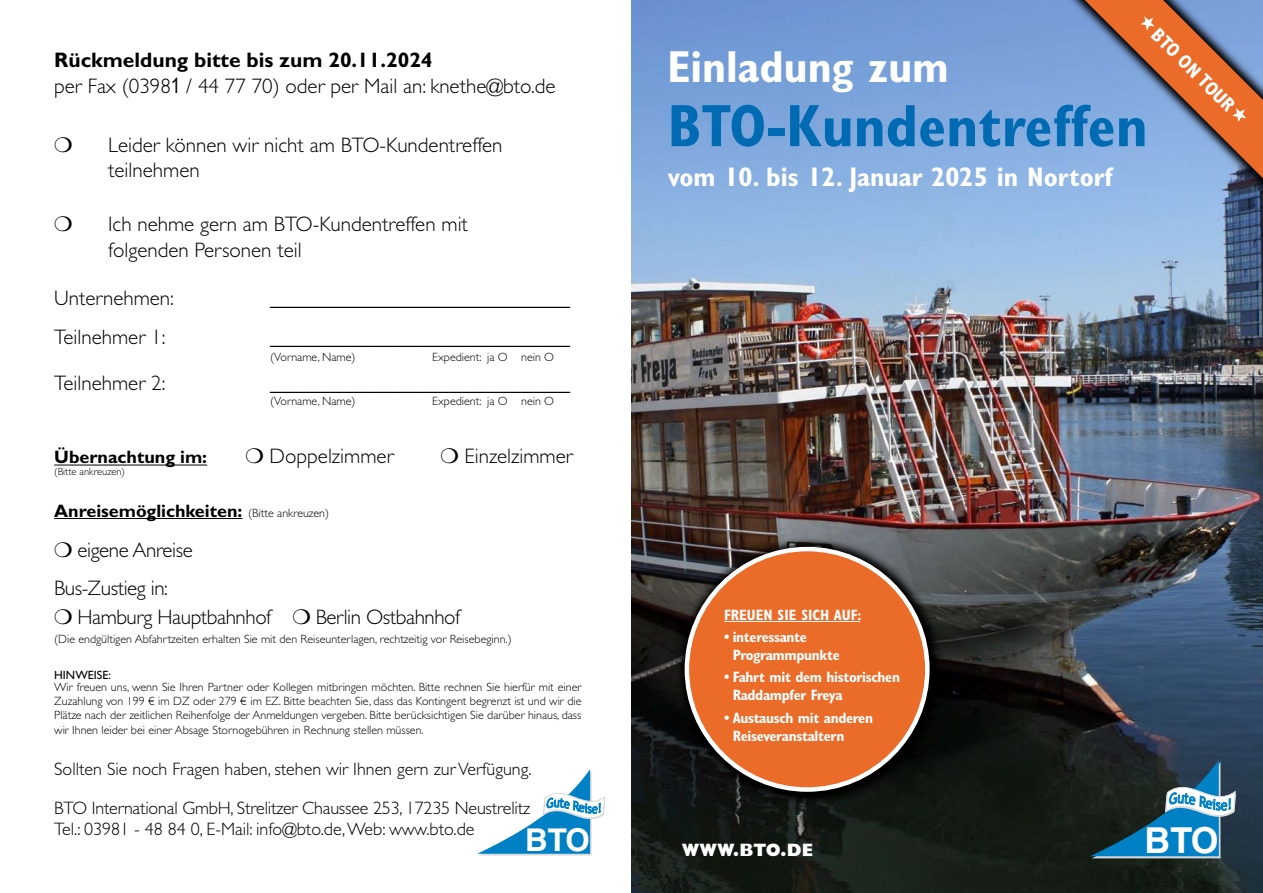
<style>
.page{position:relative;width:1263px;height:893px;background:#fff}
.page>*{position:absolute;margin:0;border:0;box-sizing:border-box;transform-origin:0 0}
.t1{font:700 condensed 60px "Gill Sans Std";color:#006ab2}
.t2{font:700 condensed 45px "Gill Sans Std";color:#fff}
.t3{font:700 35.85px "Helvetica LT Std";color:#fff}
.t4{font:700 31.35px "Helvetica LT Std";color:#fff}
.t5{font:700 condensed 27px "Gill Sans Std";color:#fff}
.t6{font:300 24px "Gill Sans Std";color:#000}
.t7{font:300 21px/25.2px "Gill Sans Std";color:#000}
.t8{font:300 21px/38px "Gill Sans Std";letter-spacing:-.02em;color:#000}
.t9{font:700 condensed 19.5px "Gill Sans Std";color:#fff}
.t10{font:300 18px/38.5px "Gill Sans Std";color:#000}
.t11{font:700 18px "Gill Sans Std";color:#000}
.t12{font:800 18px "Gill Sans Std";color:#fff}
.t13{font:700 condensed 15px/18px "Gill Sans Std";letter-spacing:-.02em;color:#fff}
.t14{font:700 condensed 15px "Gill Sans Std";color:#fff}
.t15{font:300 12px/14.4px "Gill Sans Std";color:#000;text-align:justify}
.t16{font:12px "Gill Sans Std";color:#000}
.t17{font:300 10.5px "Gill Sans Std";color:#000}
.s1{font-weight:700}
.s2{font-family:"Arial Narrow";font-weight:400}
.s3{font-weight:300;font-size:12px}
</style>
<div class="page">
<img style="left:631px;top:0;width:632px;height:893px">
<svg style="left:1090px;top:760px;width:146px;height:98px;background:#285970"></svg>
<hr style="left:54px;top:465px;width:153px;height:1px;background:#000">
<hr style="left:54px;top:518px;width:188px;height:1px;background:#000">
<svg style="left:477px;top:769px;width:128px;height:86px"></svg>
<svg style="left:1019px;top:0;width:244px;height:248px;background:#8aaeda"></svg>
<svg style="left:1031px;top:0;width:232px;height:233px;background:#9397b0"></svg>
<svg style="left:1140px;top:16px;width:15px;height:14px"></svg>
<svg style="left:1232px;top:108px;width:14px;height:14px"></svg>
<svg style="left:673px;top:536px;width:272px;height:271px;background:#333433"></svg>
<div style="left:687px;top:549px;width:240px;height:240px;background:#eb6c29;border-radius:50%"></div>
<hr style="left:724px;top:621px;width:136px;height:1px;background:#fff">
<h3 class="t7" style="left:54px;top:48px;width:503px"><span class="s1">Rückmeldung bitte bis zum 20.11.2024<br></span>per Fax (0398<span class="s2">1</span> / 44 77 70) oder per Mail an: knethe@bto.de</h3>
<h3 class="t7" style="left:108px;top:132px;width:396px">Leider können wir nicht am BTO-Kundentreffen teilnehmen</h3>
<h3 class="t7" style="left:108px;top:212px;width:361px">Ich nehme gern am BTO-Kundentreffen mit folgenden Personen teil</h3>
<h3 class="t7" style="left:54px;top:285px;width:121px">Unternehmen:</h3>
<h3 class="t6" style="left:270px;top:283px;width:301px">_________________________</h3>
<h3 class="t7" style="left:54px;top:325px;width:113px">Teilnehmer 1:</h3>
<h3 class="t6" style="left:270px;top:322px;width:301px">_________________________</h3>
<p class="t15" style="left:270px;top:350px;width:87px">(Vorname, Name)</p>
<p class="t15" style="left:432px;top:350px;width:123px">Expedient: ja O nein O</p>
<h3 class="t7" style="left:54px;top:371px;width:113px">Teilnehmer 2:</h3>
<h3 class="t6" style="left:270px;top:368px;width:301px">_________________________</h3>
<p class="t15" style="left:270px;top:394px;width:87px">(Vorname, Name)</p>
<p class="t15" style="left:432px;top:394px;width:123px">Expedient: ja O nein O</p>
<h3 class="t11" style="left:54px;top:446px;width:154px">Übernachtung im:</h3>
<h3 class="t7" style="left:245px;top:444px;width:150px">❍ Doppelzimmer</h3>
<h3 class="t7" style="left:440px;top:444px;width:134px">❍ Einzelzimmer</h3>
<p class="t17" style="left:54px;top:466px;width:72px">(Bitte ankreuzen)</p>
<h3 class="t11" style="left:54px;top:500px;width:276px">Anreisemöglichkeiten: <span class="s3">(Bitte ankreuzen)</span></h3>
<h3 class="t8" style="left:54px;top:531px;width:140px">❍ eigene Anreise<br>Bus-Zustieg in:</h3>
<h3 class="t8" style="left:54px;top:598px;width:408px">❍ Hamburg Hauptbahnhof ❍ Berlin Ostbahnhof</h3>
<p class="t15" style="left:54px;top:632px;width:459px">(Die endgültigen Abfahrtzeiten erhalten Sie mit den Reiseunterlagen, rechtzeitig vor Reisebeginn.)</p>
<p class="t16" style="left:54px;top:668px;width:58px">HINWEISE:</p>
<p class="t15" style="left:54px;top:679px;width:529px">Wir freuen uns, wenn Sie Ihren Partner oder Kollegen mitbringen möchten. Bitte rechnen Sie hierfür mit einer Zuzahlung von 199 € im DZ oder 279 € im EZ. Bitte beachten Sie, dass das Kontingent begrenzt ist und wir die Plätze nach der zeitlichen Reihenfolge der Anmeldungen vergeben. Bitte berücksichtigen Sie darüber hinaus, dass wir Ihnen leider bei einer Absage Stornogebühren in Rechnung stellen müssen.</p>
<h3 class="t10" style="left:54px;top:750px;width:479px">Sollten Sie noch Fragen haben, stehen wir Ihnen gern zur Verfügung.<br>BTO International GmbH, Strelitzer Chaussee 253, 17235 Neustrelitz</h3>
<h3 class="t10" style="left:54px;top:810px;width:422px">Tel.: 03981 - 48 84 0, E-Mail: info@bto.de, Web: www.bto.de</h3>
<h3 class="t4" style="left:525px;top:821px;width:67px">BTO</h3>
<h3 class="t9" style="left:1163px;top:23px;width:111px;rotate:45deg">BTO on Tour</h3>
<h2 class="t2" style="left:668px;top:40px;width:283px">Einladung zum</h2>
<h1 class="t1" style="left:668px;top:90px;width:481px">BTO-Kundentreffen</h1>
<h3 class="t5" style="left:668px;top:160px;width:446px">vom 10. bis 12. Januar 2025 in Nortorf</h3>
<p class="t14" style="left:724px;top:606px;width:139px">Freuen Sie sich auf:</p>
<p class="t13" style="left:733px;top:628px;width:109px;text-indent:-9px">• interessante<br>Programmpunkte</p>
<p class="t13" style="left:733px;top:668px;width:169px;text-indent:-9px">• Fahrt mit dem historischen<br>Raddampfer Freya</p>
<p class="t13" style="left:733px;top:709px;width:142px;text-indent:-9px">• Austausch mit anderen<br>Reiseveranstaltern</p>
<h3 class="t12" style="left:682px;top:839px;width:133px">WWW.BTO.DE</h3>
<h3 class="t3" style="left:1144px;top:819px;width:76px">BTO</h3>
</div>
